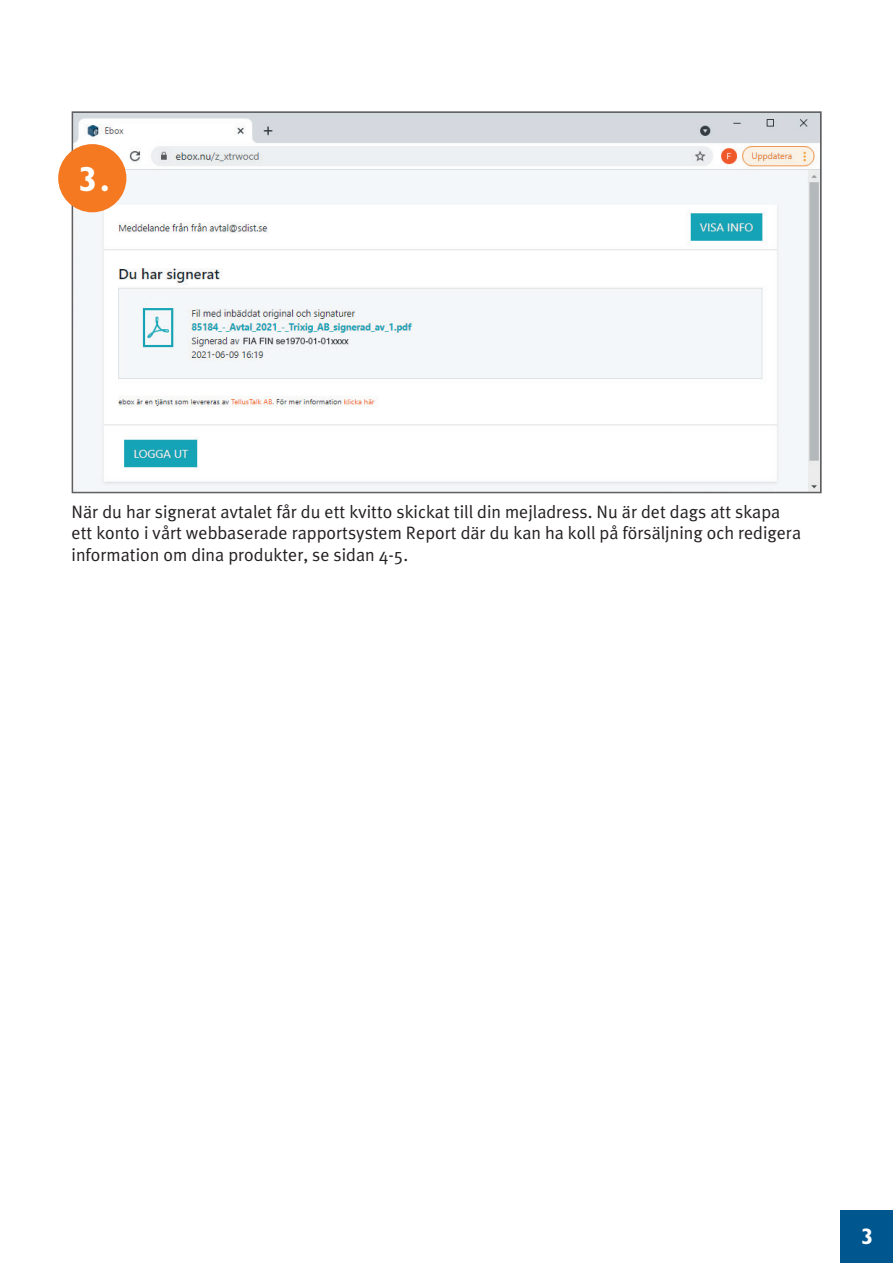
<style>
.page{position:relative;width:893px;height:1263px;background:#fff}
.page>*{position:absolute;margin:0;border:0;box-sizing:border-box;transform-origin:0 0}
.t1{font:700 34.95px "Gill Sans";color:#fff}
.t2{font:700 22.5px "Gill Sans";color:#fff}
.t3{font:18px/21.6px "Meta Plus Roman";color:#231f20}
</style>
<div class="page">
<div style="left:840px;top:1210px;width:53px;height:53px;background:#00568e"></div>
<img style="left:75px;top:114px;width:744px;height:376px">
<div style="left:72px;top:111px;width:750px;height:382px;border:2px solid #5f5f62"></div>
<div style="left:58px;top:144px;width:68px;height:68px;background:#f47921;border-radius:50%"></div>
<h1 class="t1" style="left:78px;top:159px;width:33px">3.</h1>
<p class="t3" style="left:72px;top:501px;width:731px">När du har signerat avtalet får du ett kvitto skickat till din mejladress. Nu är det dags att skapa ett konto i vårt webbaserade rapportsystem Report där du kan ha koll på försäljning och redigera information om dina produkter, se sidan 4-5.</p>
<p class="t2" style="left:861px;top:1223px;width:14px">3</p>
</div>
